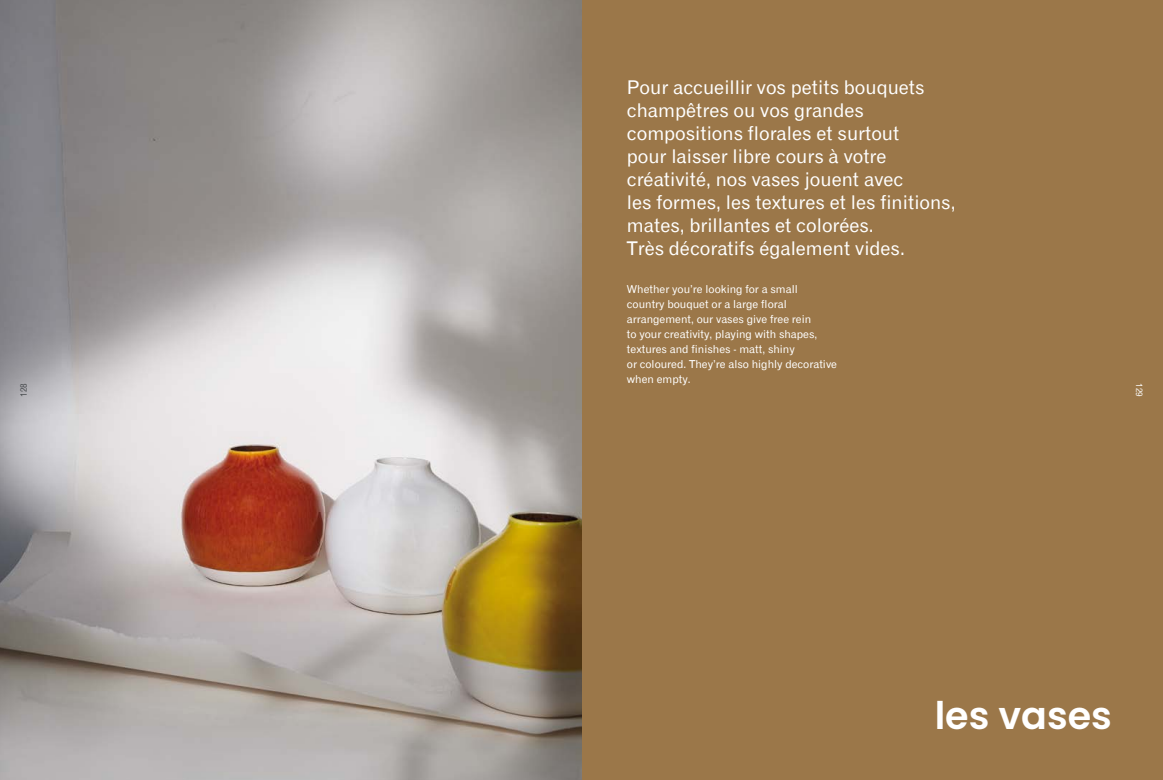
<style>
.page{position:relative;width:1163px;height:780px;background:#fff}
.page>*{position:absolute;margin:0;border:0;box-sizing:border-box;transform-origin:0 0}
.t1{font:600 38px "Poppins";color:#fff}
.t2{font:19px/23px "Gothic 720 BT Roman B";color:#fff}
.t3{font:11px/15px "Gothic 720 BT Roman B";color:#fff}
.t4{font:9px "Gothic 720 BT Roman B";color:#fff}
.t5{font:9px "Gothic 720 BT Roman B";color:#474a4d}
</style>
<div class="page">
<div style="left:581px;top:0;width:581px;height:780px;background:#9b7749"></div>
<img style="left:0;top:0;width:581px;height:780px">
<p class="t5" style="left:18px;top:397px;width:15px;rotate:-90deg">128</p>
<p class="t2" style="left:626px;top:75px;width:330px">Pour accueillir vos petits bouquets champêtres ou vos grandes compositions florales et surtout<br>pour laisser libre cours à votre créativité, nos vases jouent avec<br>les formes, les textures et les finitions, mates, brillantes et colorées.<br>Très décoratifs également vides.</p>
<p class="t3" style="left:626px;top:281px;width:212px">Whether you’re looking for a small country bouquet or a large floral arrangement, our vases give free rein<br>to your creativity, playing with shapes, textures and finishes - matt, shiny<br>or coloured. They’re also highly decorative when empty.</p>
<p class="t4" style="left:1144px;top:383px;width:15px;rotate:90deg">129</p>
<h1 class="t1" style="left:934px;top:693px;width:179px">les vases</h1>
</div>
